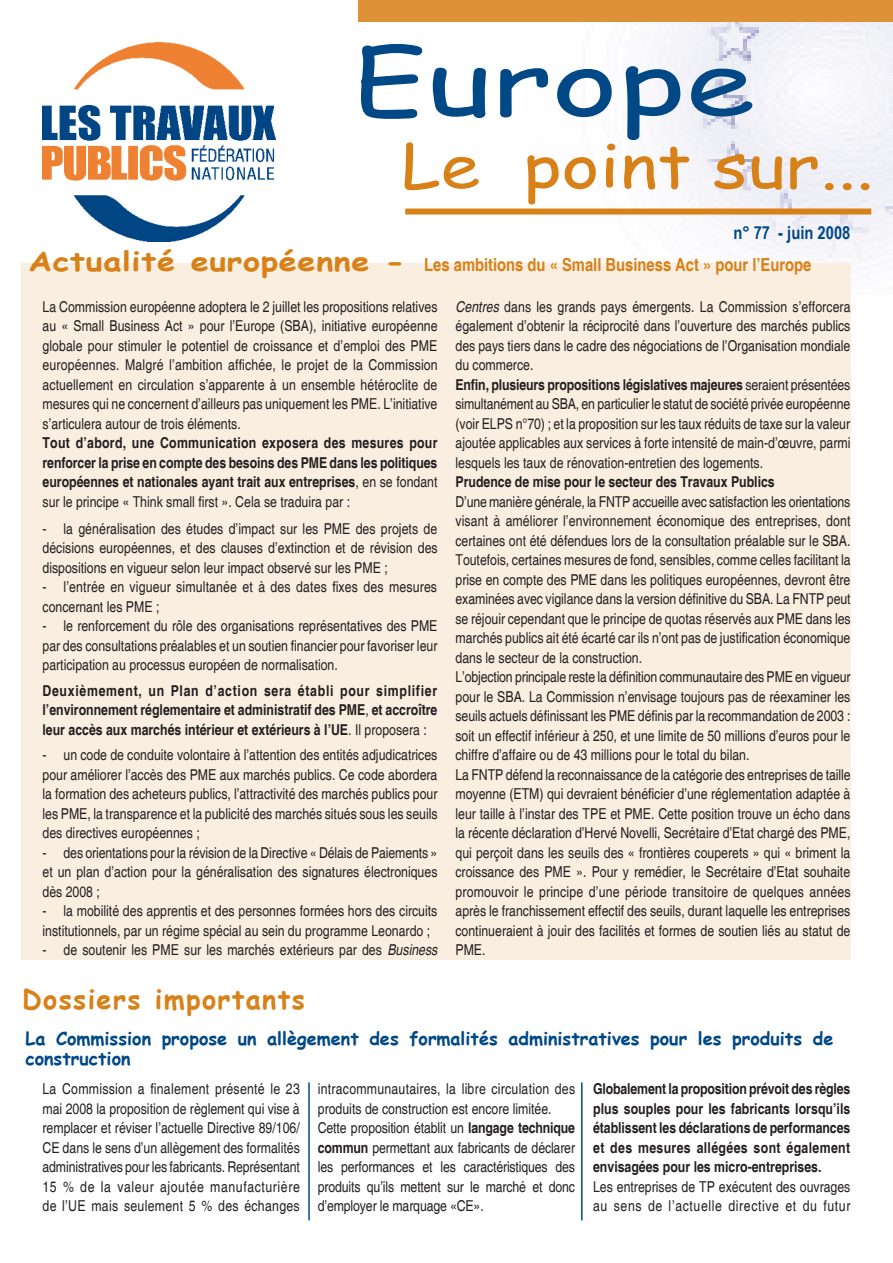
<style>
.page{position:relative;width:893px;height:1263px;background:#fff}
.page>*{position:absolute;margin:0;border:0;box-sizing:border-box;transform-origin:0 0}
.t1{font:90px "Comic Sans MS";color:#004886;scale:1.3 1}
.t2{font:60px "Comic Sans MS";color:#d78118;scale:1.2 1}
.t3{font:700 27px "Comic Sans MS";letter-spacing:.05em;color:#d78118}
.t4{font:700 18px/19.5px "Comic Sans MS";color:#004886}
.t5{font:700 condensed 18px "Helvetica";color:#d78118}
.t6{font:700 18px "Arial Narrow";color:#004886}
._5_Normal{font:condensed 15px/19.5px "Helvetica";color:#231f20;text-align:justify}
.Tiret_1{font:700 condensed 15px/19.5px "Helvetica";color:#231f20;text-align:justify}
.s1{font-family:"Comic Sans MS";font-stretch:normal;font-size:27px}
.s2{font-weight:400}
.s3{font-style:italic}
.s4{font-weight:700}
</style>
<div class="page">
<img style="left:538px;top:21px;width:355px;height:273px">
<div style="left:405px;top:209px;width:466px;height:6px;background:#d78118"></div>
<div style="left:358px;top:0;width:535px;height:21px;background:#de9138"></div>
<img style="left:43px;top:43px;width:232px;height:198px">
<div style="left:21px;top:264px;width:829px;height:696px;background:#faeee0"></div>
<hr style="left:308px;top:1082px;width:2px;height:138px;background:#004886">
<hr style="left:581px;top:1082px;width:2px;height:138px;background:#004886">
<p class="t1" style="left:353px;top:15px;width:311px">Europe</p>
<p class="t2" style="left:401px;top:121px;width:395px">Le point sur...</p>
<p class="t6" style="left:733px;top:219px;width:119px">n° 77 - juin 2008</p>
<p class="t5" style="left:28px;top:254px;width:785px"><span class="s1">Actualité européenne -</span> Les ambitions du « Small Business Act » pour l’Europe</p>
<p class="_5_Normal" style="left:43px;top:297px;width:397px">La Commission européenne adoptera le 2 juillet les propositions relatives au « Small Business Act » pour l’Europe (SBA), initiative européenne globale pour stimuler le potentiel de croissance et d’emploi des PME européennes. Malgré l’ambition affichée, le projet de la Commission actuellement en circulation s’apparente à un ensemble hétéroclite de mesures qui ne concernent d’ailleurs pas uniquement les PME. L’initiative s’articulera autour de trois éléments.</p>
<p class="Tiret_1" style="left:43px;top:433px;width:396px">Tout d’abord, une Communication exposera des mesures pour renforcer la prise en compte des besoins des PME dans les politiques européennes et nationales ayant trait aux entreprises<span class="s2">, en se fondant sur le principe « Think small first ». Cela se traduira par :</span></p>
<p class="_5_Normal" style="left:43px;top:519px;width:397px">- la généralisation des études d’impact sur les PME des projets de décisions européennes, et des clauses d’extinction et de révision des dispositions en vigueur selon leur impact observé sur les PME ;</p>
<p class="_5_Normal" style="left:43px;top:577px;width:396px">- l’entrée en vigueur simultanée et à des dates fixes des mesures concernant les PME ;</p>
<p class="_5_Normal" style="left:43px;top:616px;width:396px">- le renforcement du rôle des organisations représentatives des PME par des consultations préalables et un soutien financier pour favoriser leur participation au processus européen de normalisation.</p>
<p class="Tiret_1" style="left:43px;top:681px;width:396px">Deuxièmement, un Plan d’action sera établi pour simplifier l’environnement réglementaire et administratif des PME<span class="s2">,</span> et accroître leur accès aux marchés intérieur et extérieurs à l’UE<span class="s2">. Il proposera :</span></p>
<p class="_5_Normal" style="left:43px;top:745px;width:397px">- un code de conduite volontaire à l’attention des entités adjudicatrices pour améliorer l’accès des PME aux marchés publics. Ce code abordera la formation des acheteurs publics, l’attractivité des marchés publics pour les PME, la transparence et la publicité des marchés situés sous les seuils des directives européennes ;</p>
<p class="_5_Normal" style="left:43px;top:843px;width:396px">- des orientations pour la révision de la Directive « Délais de Paiements » et un plan d’action pour la généralisation des signatures électroniques dès 2008 ;</p>
<p class="_5_Normal" style="left:43px;top:901px;width:396px">- la mobilité des apprentis et des personnes formées hors des circuits institutionnels, par un régime spécial au sein du programme Leonardo ;</p>
<p class="_5_Normal" style="left:43px;top:940px;width:396px">- de soutenir les PME sur les marchés extérieurs par des <span class="s3">Business</span></p>
<p class="t3" style="left:22px;top:979px;width:284px">Dossiers importants</p>
<p class="_5_Normal" style="left:455px;top:297px;width:397px"><span class="s3">Centres</span> dans les grands pays émergents. La Commission s’efforcera également d’obtenir la réciprocité dans l’ouverture des marchés publics des pays tiers dans le cadre des négociations de l’Organisation mondiale du commerce.</p>
<p class="_5_Normal" style="left:455px;top:375px;width:396px"><span class="s4">Enfin, plusieurs propositions législatives majeures</span> seraient présentées simultanément au SBA, en particulier le statut de société privée européenne (voir ELPS n°70) ; et la proposition sur les taux réduits de taxe sur la valeur ajoutée applicables aux services à forte intensité de main-d’œuvre, parmi lesquels les taux de rénovation-entretien des logements.</p>
<p class="Tiret_1" style="left:455px;top:472px;width:321px">Prudence de mise pour le secteur des travaux publics</p>
<p class="_5_Normal" style="left:455px;top:492px;width:397px">D’une manière générale, la FNTP accueille avec satisfaction les orientations visant à améliorer l’environnement économique des entreprises, dont certaines ont été défendues lors de la consultation préalable sur le SBA.<br>Toutefois, certaines mesures de fond, sensibles, comme celles facilitant la prise en compte des PME dans les politiques européennes, devront être examinées avec vigilance dans la version définitive du SBA. La FNTP peut se réjouir cependant que le principe de quotas réservés aux PME dans les marchés publics ait été écarté car ils n’ont pas de justification économique dans le secteur de la construction.</p>
<p class="_5_Normal" style="left:455px;top:667px;width:396px">L’objection principale reste la définition communautaire des PME en vigueur pour le SBA. La Commission n’envisage toujours pas de réexaminer les seuils actuels définissant les PME définis par la recommandation de 2003 : soit un effectif inférieur à 250, et une limite de 50 millions d’euros pour le chiffre d’affaire ou de 43 millions pour le total du bilan.</p>
<p class="_5_Normal" style="left:455px;top:765px;width:397px">La FNTP défend la reconnaissance de la catégorie des entreprises de taille moyenne (ETM) qui devraient bénéficier d’une réglementation adaptée à leur taille à l’instar des TPE et PME. Cette position trouve un écho dans la récente déclaration d’Hervé Novelli, Secrétaire d’Etat chargé des PME, qui perçoit dans les seuils des « frontières couperets » qui « briment la croissance des PME ». Pour y remédier, le Secrétaire d’Etat souhaite promouvoir le principe d’une période transitoire de quelques années après le franchissement effectif des seuils, durant laquelle les entreprises continueraient à jouir des facilités et formes de soutien liés au statut de PME.</p>
<p class="t4" style="left:26px;top:1028px;width:809px">La Commission propose un allègement des formalités administratives pour les produits de construction</p>
<p class="_5_Normal" style="left:43px;top:1079px;width:259px">La Commission a finalement présenté le 23 mai 2008 la proposition de règlement qui vise à remplacer et réviser l’actuelle Directive 89/106/ CE dans le sens d’un allègement des formalités administratives pour les fabricants. Représentant 15 % de la valeur ajoutée manufacturière de l’UE mais seulement 5 % des échanges</p>
<p class="_5_Normal" style="left:318px;top:1079px;width:259px">intracommunautaires, la libre circulation des produits de construction est encore limitée.</p>
<p class="Tiret_1" style="left:593px;top:1079px;width:259px">Globalement la proposition prévoit des règles plus souples pour les fabricants lorsqu’ils établissent les déclarations de performances et des mesures allégées sont également envisagées pour les micro-entreprises.</p>
<p class="_5_Normal" style="left:593px;top:1177px;width:259px">Les entreprises de TP exécutent des ouvrages au sens de l’actuelle directive et du futur</p>
<p class="_5_Normal" style="left:318px;top:1118px;width:259px">Cette proposition établit un <span class="s4">langage technique commun</span> permettant aux fabricants de déclarer les performances et les caractéristiques des produits qu’ils mettent sur le marché et donc d’employer le marquage «CE».</p>
</div>
